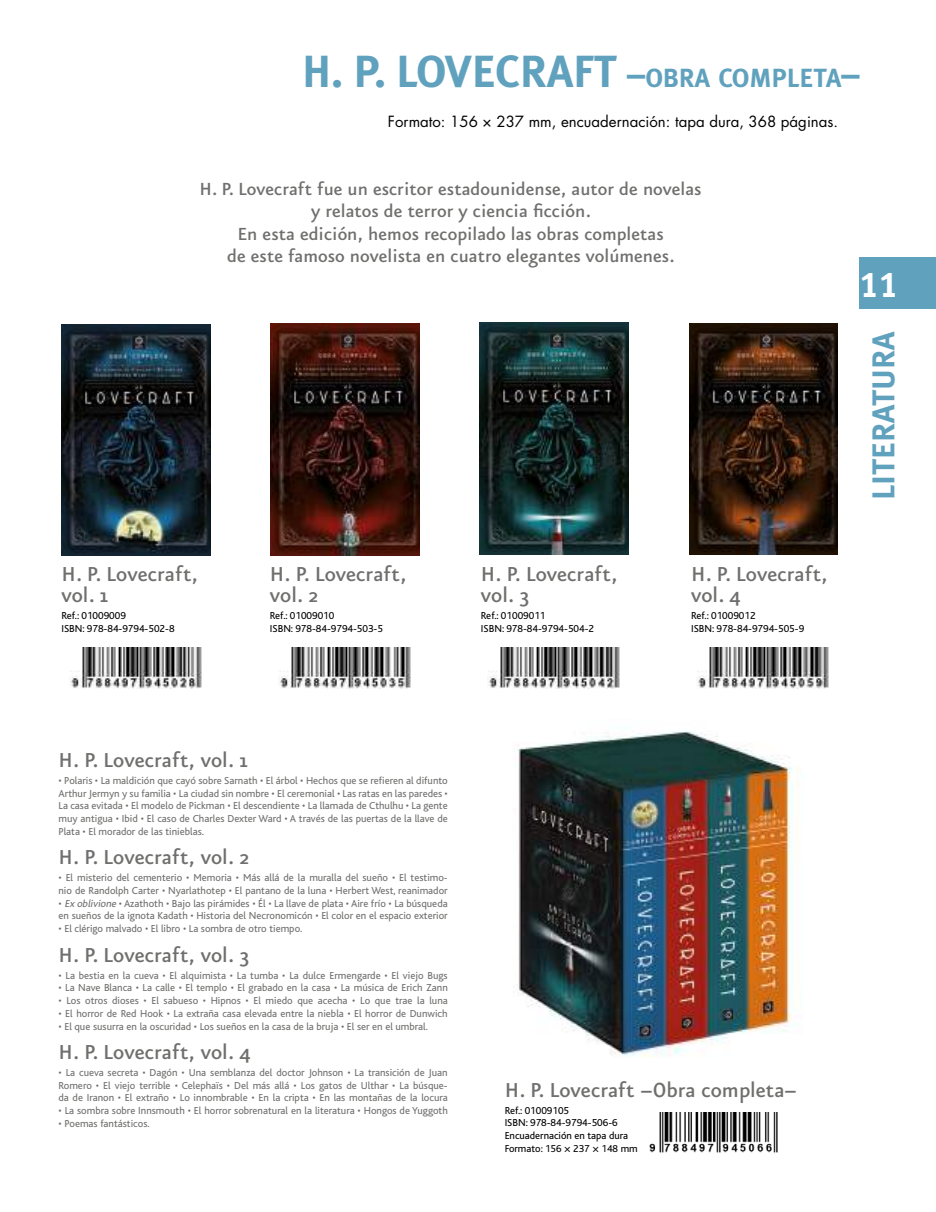
<style>
.page{position:relative;width:936px;height:1212px;background:#fff}
.page>*{position:absolute;margin:0;border:0;box-sizing:border-box;transform-origin:0 0}
.t1{font:700 45px "Meta GU";letter-spacing:-.01em;color:#60a1be}
.t2{font:700 36px "Meta GU";color:#fff}
.t3{font:700 31.5px "Meta GU";color:#60a1be}
.t4{font:500 24.3px/21px "Eureka Sans";color:#6f6f6e}
.t5{font:500 21px/22.5px "Eureka Sans";color:#6f6f6e;text-align:center}
.t6{font:15px "Futura";color:#000}
.t7{font:10.65px/12.8px "Bliss";color:#6f6f6e;text-align:justify}
.t8{font:10.65px/12.8px "Bliss";color:#000}
.t9{font:10.5px/12.6px "Bliss";color:#000}
.s1{font-size:37.5px}
.s2{font-size:26.25px}
.s3{font-style:italic}
</style>
<div class="page">
<div style="left:859px;top:257px;width:76px;height:51px;background:#60a1be"></div>
<img style="left:61px;top:324px;width:149px;height:231px">
<img style="left:70px;top:647px;width:132px;height:41px">
<img style="left:270px;top:324px;width:149px;height:231px">
<img style="left:279px;top:647px;width:132px;height:41px">
<img style="left:480px;top:323px;width:148px;height:231px">
<img style="left:488px;top:647px;width:132px;height:41px">
<img style="left:689px;top:323px;width:148px;height:232px">
<img style="left:697px;top:647px;width:132px;height:41px">
<img style="left:517px;top:731px;width:283px;height:326px">
<img style="left:649px;top:1113px;width:129px;height:40px">
<h1 class="t1" style="left:302px;top:45px;width:559px">H. P. LOVECRAFT <span class="s1">–</span><span class="s2">OBRA COMPLETA</span><span class="s1">–</span></h1>
<h3 class="t6" style="left:388px;top:111px;width:451px">Formato: 156 × 237 mm, encuadernación: tapa dura, 368 páginas.</h3>
<h3 class="t5" style="left:199px;top:178px;width:503px">H. P. Lovecraft fue un escritor estadounidense, autor de novelas y relatos de terror y ciencia ficción.<br>En esta edición, hemos recopilado las obras completas<br>de este famoso novelista en cuatro elegantes volúmenes.</h3>
<h3 class="t4" style="left:61px;top:565px;width:138px">H. P. Lovecraft, vol. 1</h3>
<p class="t8" style="left:61px;top:610px;width:115px">Ref.: 01009009<br>ISBN: 978-84-9794-502-8</p>
<h3 class="t4" style="left:270px;top:565px;width:138px">H. P. Lovecraft, vol. 2</h3>
<p class="t8" style="left:270px;top:610px;width:115px">Ref.: 01009010<br>ISBN: 978-84-9794-503-5</p>
<h3 class="t4" style="left:481px;top:565px;width:138px">H. P. Lovecraft, vol. 3</h3>
<p class="t8" style="left:481px;top:610px;width:115px">Ref.: 01009011<br>ISBN: 978-84-9794-504-2</p>
<h3 class="t4" style="left:691px;top:565px;width:138px">H. P. Lovecraft, vol. 4</h3>
<p class="t8" style="left:691px;top:610px;width:115px">Ref.: 01009012<br>ISBN: 978-84-9794-505-9</p>
<h2 class="t2" style="left:859px;top:263px;width:40px">11</h2>
<h3 class="t3" style="left:865px;top:500px;width:170px;rotate:-90deg">LITERATURA</h3>
<h3 class="t4" style="left:58px;top:750px;width:191px">H. P. Lovecraft, vol. 1</h3>
<p class="t7" style="left:58px;top:774px;width:391px">• Polaris • La maldición que cayó sobre Sarnath • El árbol • Hechos que se refieren al difunto Arthur Jermyn y su familia • La ciudad sin nombre • El ceremonial • Las ratas en las paredes • La casa evitada • El modelo de Pickman • El descendiente • La llamada de Cthulhu • La gente muy antigua • Ibid • El caso de Charles Dexter Ward • A través de las puertas de la llave de Plata • El morador de las tinieblas.</p>
<h3 class="t4" style="left:58px;top:848px;width:192px">H. P. Lovecraft, vol. 2</h3>
<p class="t7" style="left:58px;top:872px;width:391px">• El misterio del cementerio • Memoria • Más allá de la muralla del sueño • El testimo&shy;nio de Randolph Carter • Nyarlathotep • El pantano de la luna • Herbert West, reanimador</p>
<p class="t7" style="left:58px;top:897px;width:391px">• <span class="s3">Ex oblivione</span> • Azathoth • Bajo las pirámides • Él • La llave de plata • Aire frío • La búsqueda en sueños de la ignota Kadath • Historia del Necronomicón • El color en el espacio exterior</p>
<p class="t7" style="left:58px;top:922px;width:245px">• El clérigo malvado • El libro • La sombra de otro tiempo.</p>
<h3 class="t4" style="left:58px;top:945px;width:192px">H. P. Lovecraft, vol. 3</h3>
<p class="t7" style="left:58px;top:969px;width:391px">• La bestia en la cueva • El alquimista • La tumba • La dulce Ermengarde • El viejo Bugs</p>
<p class="t7" style="left:58px;top:982px;width:391px">• La Nave Blanca • La calle • El templo • El grabado en la casa • La música de Erich Zann</p>
<p class="t7" style="left:58px;top:994px;width:391px">• Los otros dioses • El sabueso • Hipnos • El miedo que acecha • Lo que trae la luna</p>
<p class="t7" style="left:58px;top:1007px;width:390px">• El horror de Red Hook • La extraña casa elevada entre la niebla • El horror de Dunwich</p>
<p class="t7" style="left:58px;top:1020px;width:371px">• El que susurra en la oscuridad • Los sueños en la casa de la bruja • El ser en el umbral.</p>
<h3 class="t4" style="left:58px;top:1042px;width:194px">H. P. Lovecraft, vol. 4</h3>
<p class="t7" style="left:58px;top:1066px;width:391px">• La cueva secreta • Dagón • Una semblanza del doctor Johnson • La transición de Juan Romero • El viejo terrible • Celephaïs • Del más allá • Los gatos de Ulthar • La búsque&shy;da de Iranon • El extraño • Lo innombrable • En la cripta • En las montañas de la locura</p>
<p class="t7" style="left:58px;top:1104px;width:391px">• La sombra sobre Innsmouth • El horror sobrenatural en la literatura • Hongos de Yuggoth</p>
<p class="t7" style="left:58px;top:1117px;width:93px">• Poemas fantásticos.</p>
<h3 class="t4" style="left:504px;top:1080px;width:293px">H. P. Lovecraft –Obra completa–</h3>
<p class="t8" style="left:504px;top:1104px;width:115px">Ref.: 01009105<br>ISBN: 978-84-9794-506-6</p>
<p class="t9" style="left:504px;top:1129px;width:134px">Encuadernación en tapa dura<br>Formato: 156 × 237 × 148 mm</p>
</div>
